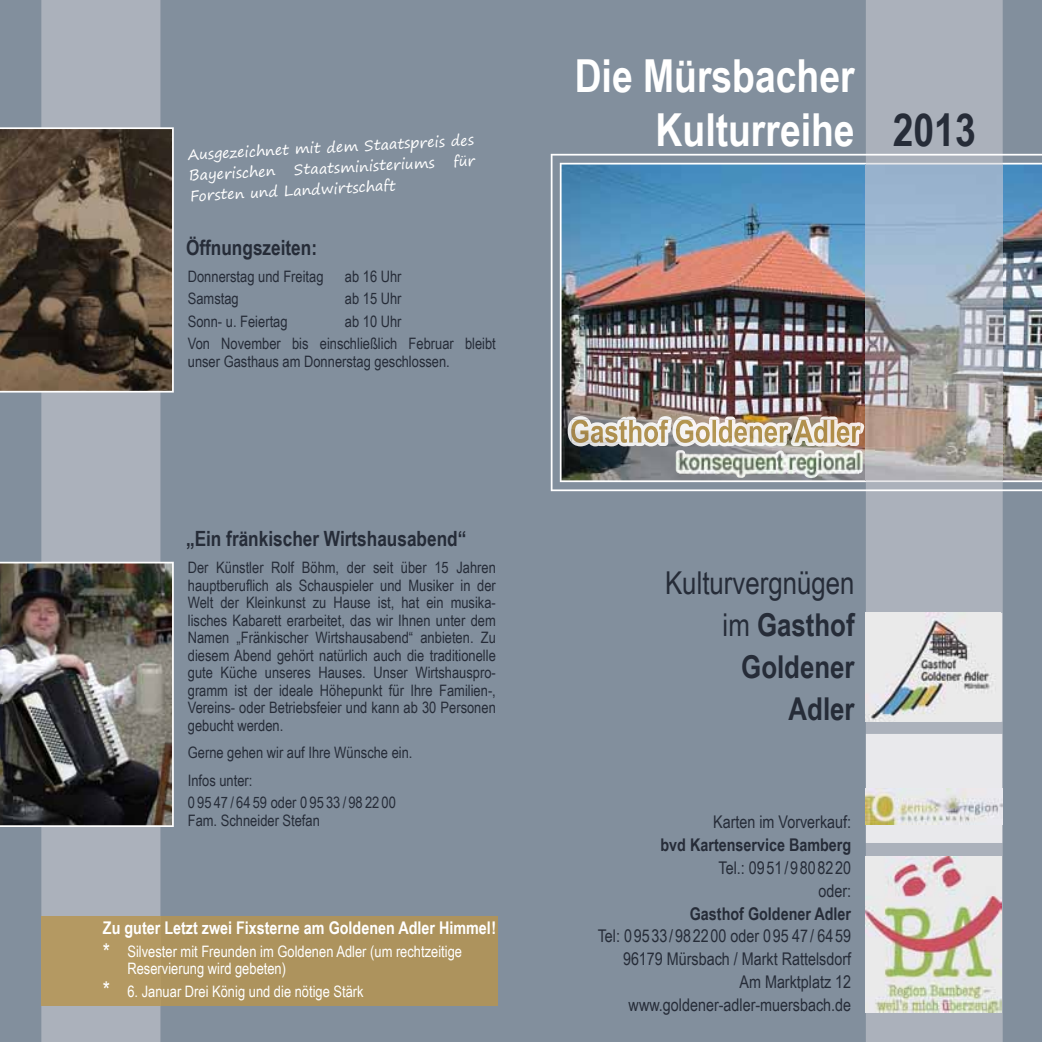
<style>
.page{position:relative;width:1042px;height:1042px;background:#828f9d}
.page>*{position:absolute;margin:0;border:0;box-sizing:border-box;transform-origin:0 0}
.t1{font:700 45.5px/54.6px "Arial Narrow";color:#fff}
.t2{font:700 31.5px/42px "Arial Narrow";color:#262c38;text-align:right}
.t3{font:700 21px "Arial Narrow";color:#262c38}
.t4{font:17.5px/22.8px "Arial Narrow";color:#262c38;text-align:right}
.t5{font:700 17.5px "Arial Narrow";color:#fff}
.t6{font:700 17.5px "Arial Narrow";color:#262c38}
.t7{font:15.75px/17.5px "Arial Narrow";color:#262c38}
.t8{font:15.75px/17.5px "Arial Narrow";color:#fff}
.t9{font:14.53px/20.7px "Segoe Print";color:#fff}
.s1{font-size:22.75px}
.s2{color:#262c38}
.s3{font-weight:400}
</style>
<div class="page">
<div style="left:866px;top:0;width:136px;height:1042px;background:#abb1bb"></div>
<div style="left:41px;top:0;width:119px;height:1042px;background:#abb1bb"></div>
<img style="left:551px;top:154px;width:491px;height:337px">
<img style="left:568px;top:416px;width:296px;height:30px">
<img style="left:589px;top:420px;width:47px;height:23px">
<img style="left:636px;top:420px;width:225px;height:23px">
<img style="left:866px;top:613px;width:134px;height:109px">
<img style="left:866px;top:856px;width:135px;height:156px">
<div style="left:866px;top:734px;width:136px;height:109px;background:#e9e9ec"></div>
<img style="left:866px;top:788px;width:136px;height:36px">
<img style="left:0;top:562px;width:174px;height:265px">
<div style="left:160px;top:916px;width:338px;height:89px;background:#ad935d"></div>
<div style="left:41px;top:916px;width:119px;height:89px;background:#b49962"></div>
<svg style="left:0;top:127px;width:174px;height:265px;background:#55483a"></svg>
<img style="left:676px;top:450px;width:186px;height:28px">
<p class="t9" style="left:187px;top:144px;width:288px;rotate:-3deg">Ausgezeichnet mit dem Staatspreis des<br>Bayerischen</p>
<p class="t9" style="left:293px;top:159px;width:142px;rotate:-3deg">Staatsministeriums</p>
<p class="t9" style="left:189px;top:185px;width:207px;rotate:-3deg">Forsten und Landwirtschaft</p>
<h3 class="t3" style="left:186px;top:231px;width:133px">Öffnungszeiten:</h3>
<p class="t7" style="left:188px;top:267px;width:137px">Donnerstag und Freitag</p>
<p class="t7" style="left:345px;top:267px;width:58px">ab 16 Uhr</p>
<p class="t7" style="left:188px;top:290px;width:52px">Samstag</p>
<p class="t7" style="left:345px;top:290px;width:58px">ab 15 Uhr</p>
<p class="t7" style="left:188px;top:312px;width:101px">Sonn- u. Feiertag</p>
<p class="t7" style="left:188px;top:310px;width:310px;line-height:22.4px;text-indent:157px">ab 10 Uhr<br>Von November bis einschließlich Februar bleibt</p>
<p class="t7" style="left:188px;top:352px;width:264px">unser Gasthaus am Donnerstag geschlossen.</p>
<h3 class="t3" style="left:186px;top:523px;width:282px">„Ein fränkischer Wirtshausabend“</h3>
<p class="t7" style="left:188px;top:558px;width:310px;text-align:justify">Der Künstler Rolf Böhm, der seit über 15 Jahren hauptberuflich als Schauspieler und Musiker in der Welt der Kleinkunst zu Hause ist, hat ein musika&shy;lisches Kabarett erarbeitet, das wir Ihnen unter dem Namen „Fränkischer Wirtshausabend“ anbieten. Zu diesem Abend gehört natürlich auch die traditionelle gute Küche unseres Hauses. Unser Wirtshauspro&shy;gramm ist der ideale Höhepunkt für Ihre Familien-, Vereins- oder Betriebsfeier und kann ab 30 Personen gebucht werden.</p>
<p class="t7" style="left:188px;top:738px;width:226px;line-height:27.5px">Gerne gehen wir auf Ihre Wünsche ein.<br>Infos unter:</p>
<p class="t7" style="left:188px;top:793px;width:210px">0 95 47 / 64 59 oder 0 95 33 / 98 22 00<br>Fam. Schneider Stefan</p>
<p class="t5" style="left:103px;top:915px;width:395px">Zu guter Letzt zwei Fixsterne am Goldenen Adler Himmel!</p>
<p class="t8" style="left:127px;top:941px;width:336px;text-indent:-24px"><span class="s1">*</span> Silvester mit Freunden im Goldenen Adler (um rechtzeitige<br>Reservierung wird gebeten)</p>
<p class="t8" style="left:103px;top:981px;width:262px"><span class="s1">*</span> 6. Januar Drei König und die nötige Stärk</p>
<h1 class="t1" style="left:655px;top:46px;width:322px;text-indent:-81px">Die Mürsbacher<br>Kulturreihe <span class="s2">2013</span></h1>
<h2 class="t2" style="left:665px;top:561px;width:191px"><span class="s3">Kulturvergnügen im</span> Gasthof<br>Goldener<br>Adler</h2>
<p class="t4" style="left:713px;top:810px;width:139px">Karten im Vorverkauf:</p>
<p class="t6" style="left:660px;top:832px;width:192px">bvd Kartenservice Bamberg</p>
<p class="t4" style="left:718px;top:856px;width:134px">Tel.: 0951/9808220 oder:</p>
<p class="t6" style="left:690px;top:900px;width:163px">Gasthof Goldener Adler</p>
<p class="t4" style="left:598px;top:924px;width:255px">Tel: 09533/982200 oder 095 47/ 6459<br>96179 Mürsbach / Markt Rattelsdorf<br>Am Marktplatz 12 www.goldener-adler-muersbach.de</p>
</div>
